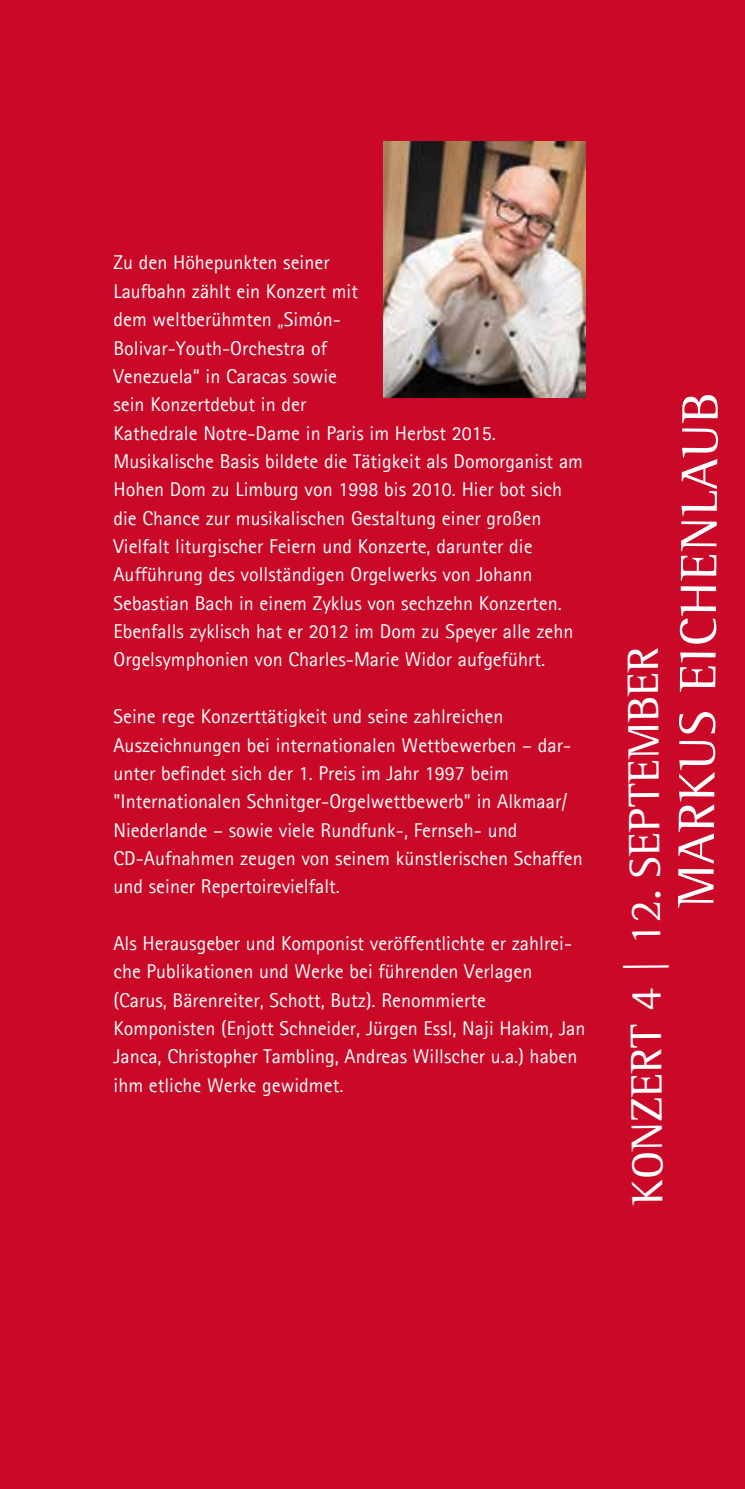
<style>
.page{position:relative;width:745px;height:1489px;background:#fff}
.page>*{position:absolute;margin:0;border:0;box-sizing:border-box;transform-origin:0 0}
.t1{font:52.5px "Agfa Rotis Semi Serif";color:#fff}
.t2{font:45px "Agfa Rotis Semi Serif";letter-spacing:-.01em;color:#fff}
.t3{font:20px/28.2px "Agfa Rotis Sans Serif";color:#fff}
</style>
<div class="page">
<div style="left:0;top:0;width:744px;height:1488px;background:#ca0928"></div>
<img style="left:383px;top:142px;width:202px;height:255px">
<p class="t3" style="left:113px;top:248px;width:471px">Zu den Höhepunkten seiner<br>Laufbahn zählt ein Konzert mit<br>dem weltberühmten „Simón-<br>Bolivar-Youth-Orchestra of<br>Venezuela“ in Caracas sowie<br>sein Konzertdebut in der<br>Kathedrale Notre-Dame in Paris im Herbst 2015.<br>Musikalische Basis bildete die Tätigkeit als Domorganist am Hohen Dom zu Limburg von 1998 bis 2010. Hier bot sich die Chance zur musikalischen Gestaltung einer großen Vielfalt liturgischer Feiern und Konzerte, darunter die Aufführung des vollständigen Orgelwerks von Johann Sebastian Bach in einem Zyklus von sechzehn Konzerten.<br>Ebenfalls zyklisch hat er 2012 im Dom zu Speyer alle zehn Orgelsymphonien von Charles-Marie Widor aufgeführt.</p>
<p class="t3" style="left:113px;top:702px;width:470px">Seine rege Konzerttätigkeit und seine zahlreichen Auszeichnungen bei internationalen Wettbewerben – dar&shy;unter befindet sich der 1. Preis im Jahr 1997 beim "Internationalen Schnitger-Orgelwettbewerb" in Alkmaar/ Niederlande – sowie viele Rundfunk-, Fernseh- und CD-Aufnahmen zeugen von seinem künstlerischen Schaffen und seiner Repertoirevielfalt.</p>
<p class="t3" style="left:113px;top:928px;width:473px">Als Herausgeber und Komponist veröffentlichte er zahlrei&shy;che Publikationen und Werke bei führenden Verlagen (Carus, Bärenreiter, Schott, Butz). Renommierte Komponisten (Enjott Schneider, Jürgen Essl, Naji Hakim, Jan Janca, Christopher Tambling, Andreas Willscher u.a.) haben ihm etliche Werke gewidmet.</p>
<h2 class="t2" style="left:618px;top:1204px;width:560px;rotate:-90deg">KONZERT 4 | 12. SEPTEMBER</h2>
<h1 class="t1" style="left:662px;top:907px;width:516px;rotate:-89deg">MARKUS EICHENLAUB</h1>
</div>
